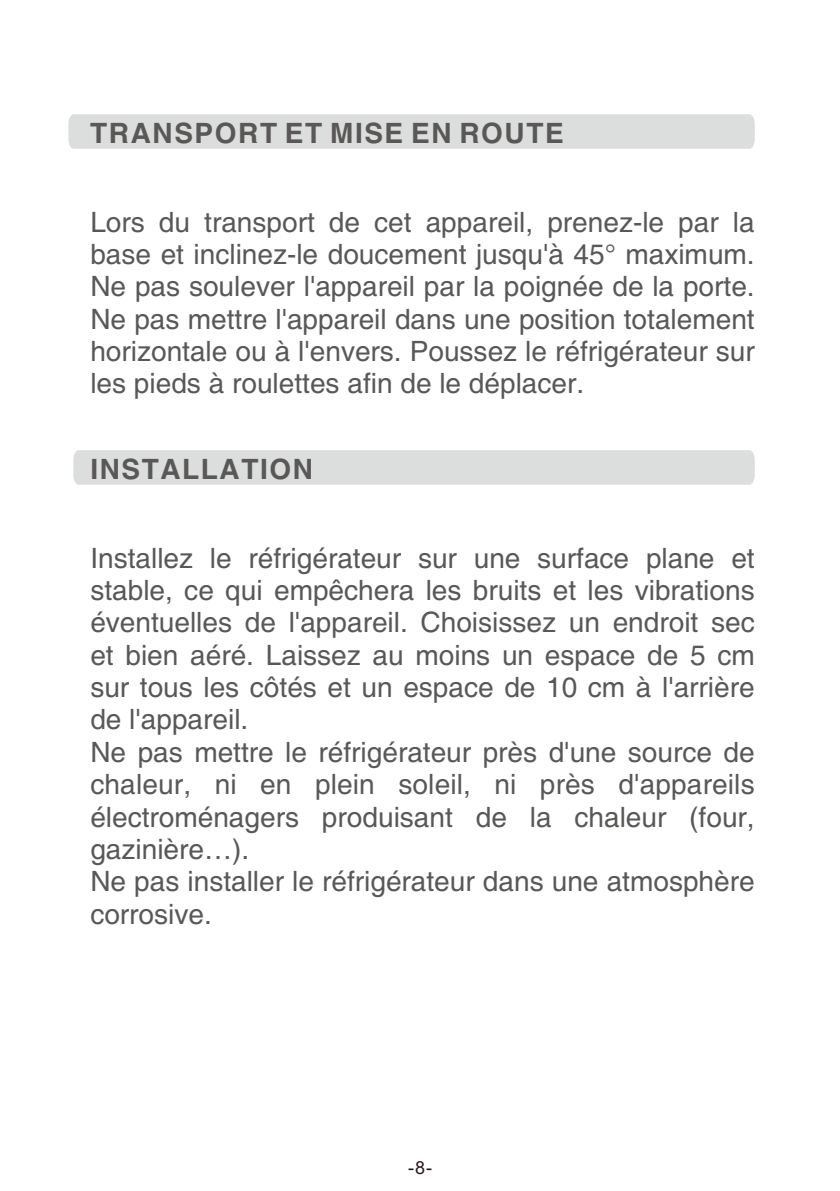
<style>
.page{position:relative;width:840px;height:1191px;background:#fff}
.page>*{position:absolute;margin:0;border:0;box-sizing:border-box;transform-origin:0 0}
.t1{font:28px/32.4px "Arial";color:#595857;text-align:justify}
.t2{font:700 28px "Arial";letter-spacing:.055em;color:#595857}
.t3{font:18px "Arial";color:#231916}
</style>
<div class="page">
<div style="left:68px;top:114px;width:686px;height:35px;background:#dcdddd"></div>
<div style="left:73px;top:450px;width:681px;height:35px;background:#dcdddd"></div>
<p class="t2" style="left:90px;top:123px;width:474px">TRANSPORT ET MISE EN ROUTE</p>
<p class="t1" style="left:90px;top:208px;width:665px">Lors du transport de cet appareil, prenez-le par la base et inclinez-le doucement jusqu'à 45° maximum.<br>Ne pas soulever l'appareil par la poignée de la porte.<br>Ne pas mettre l'appareil dans une position totalement horizontale ou à l'envers. Poussez le réfrigérateur sur les pieds à roulettes afin de le déplacer.</p>
<p class="t2" style="left:90px;top:458px;width:224px">INSTALLATION</p>
<p class="t1" style="left:90px;top:544px;width:665px;text-align:left">Installez le réfrigérateur sur une surface plane et stable, ce qui empêchera les bruits et les vibrations éventuelles de l'appareil. Choisissez un endroit sec et bien aéré. Laissez au moins un espace de 5 cm sur tous les côtés et un espace de 10 cm à l'arrière de l'appareil.<br>Ne pas mettre le réfrigérateur près d'une source de chaleur, ni en plein soleil, ni près d'appareils électroménagers produisant de la chaleur (four, gazinière…).<br>Ne pas installer le réfrigérateur dans une atmosphère corrosive.</p>
<p class="t3" style="left:408px;top:1160px;width:25px">-8-</p>
</div>
